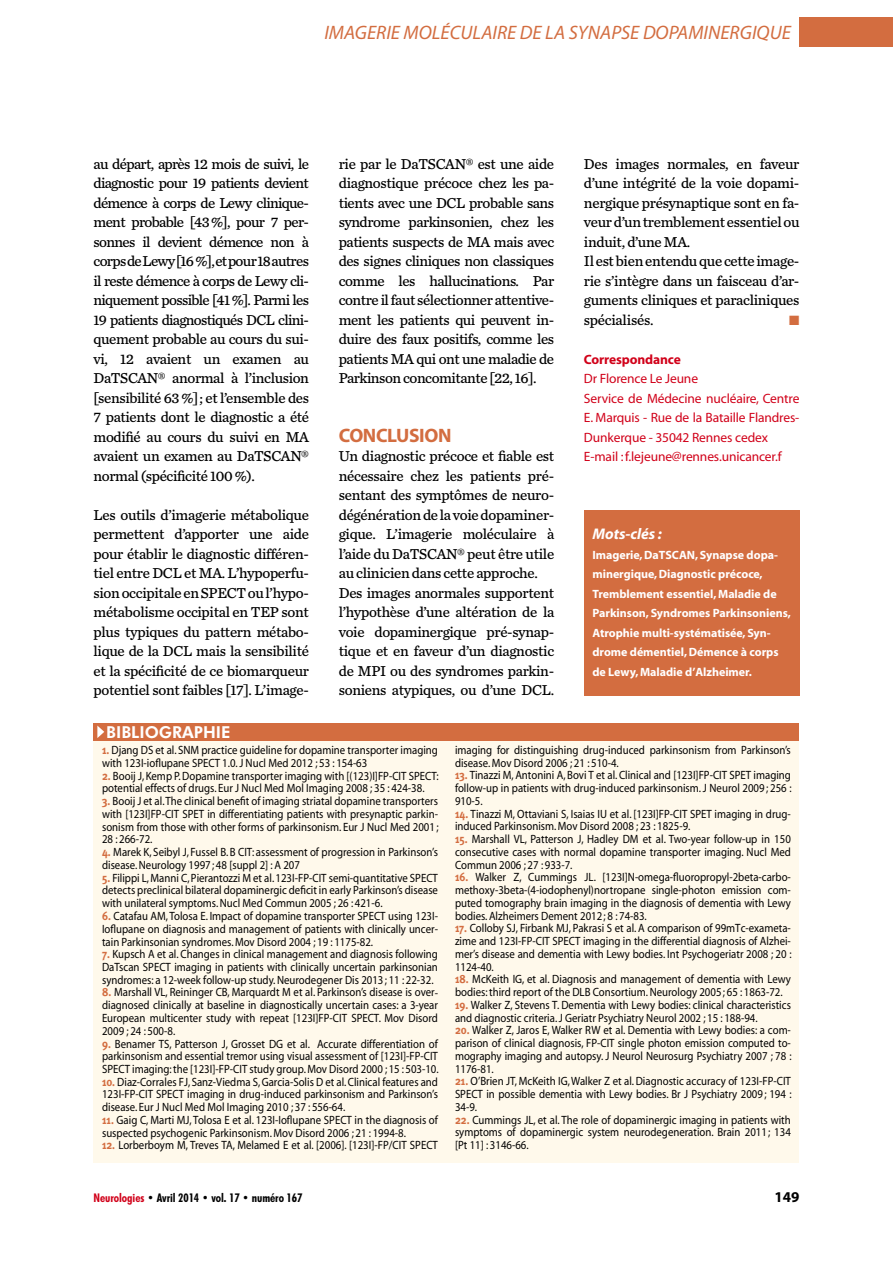
<style>
.page{position:relative;width:893px;height:1263px;background:#fff}
.page>*{position:absolute;margin:0;border:0;box-sizing:border-box;transform-origin:0 0}
.t1{font:italic 19.5px "Myriad";color:#d36d40}
.t2{font:700 19.5px "Myriad";letter-spacing:-.02em;color:#d36d40}
.t3{font:800 16.5px "Futura BT";color:#fff}
.t4{font:italic 700 15.45px "Myriad";letter-spacing:-.005em;color:#fff}
.t5{font:15px/19.5px "Chronicle Text G4";letter-spacing:-.02em;color:#000;text-align:justify}
.t6{font:700 15px "Myriad";color:#000}
.t7{font:13.5px/19.5px "Myriad";letter-spacing:-.01em;color:#d10019}
.t8{font:700 13.5px "Myriad";color:#d10019}
.t9{font:13.5px "Zapf Dingbats ITC";color:#d36d40}
.t10{font:12px/12.8px "Myriad";color:#000;text-align:justify;scale:.9 1}
.t11{font:700 12px/19.5px "Myriad";letter-spacing:-.005em;color:#fff}
.t12{font:700 condensed 12px "Futura BT";letter-spacing:-.005em;color:#000}
.s1{font-family:"Meta Plus";font-weight:700;color:#d36d40}
.s2{color:#d10019}
</style>
<div class="page">
<div style="left:799px;top:17px;width:94px;height:30px;background:#d36d40"></div>
<div style="left:94px;top:740px;width:705px;height:423px;background:#fff9eb"></div>
<div style="left:94px;top:723px;width:705px;height:18px;background:#d36d40"></div>
<svg style="left:97px;top:725px;width:7px;height:13px"></svg>
<div style="left:584px;top:510px;width:215px;height:185px;background:#d36d40"></div>
<h1 class="t1" style="left:324px;top:23px;width:468px">IMAGERIE MOLÉCULAIRE DE LA SYNAPSE DOPAMINERGIQUE</h1>
<p class="t5" style="left:94px;top:154px;width:217px">au départ, après 12 mois de suivi, le diagnostic pour 19 patients devient démence à corps de Lewy clinique‑ ment probable [43%], pour 7 per‑ sonnes il devient démence non à corps de Lewy [16%], et pour 18 autres il reste démence à corps de Lewy cli‑ niquement possible [41%]. Parmi les 19 patients diagnostiqués DCL clini‑ quement probable au cours du sui‑ vi, 12 avaient un examen au DaTSCAN® anormal à l’inclusion [sensibilité 63 %]; et l’ensemble des 7 patients dont le diagnostic a été modifié au cours du suivi en MA avaient un examen au DaTSCAN® normal (spécificité 100 %).</p>
<p class="t5" style="left:94px;top:505px;width:217px">Les outils d’imagerie métabolique permettent d’apporter une aide pour établir le diagnostic différen‑ tiel entre DCL et MA. L’hypoperfu‑ sion occipitale en SPECT ou l’hypo‑ métabolisme occipital en TEP sont plus typiques du pattern métabo‑ lique de la DCL mais la sensibilité et la spécificité de ce biomarqueur potentiel sont faibles [17]. L’image‑</p>
<h2 class="t3" style="left:106px;top:722px;width:126px">BIBLIOGRAPHIE</h2>
<p class="t5" style="left:339px;top:154px;width:217px">rie par le DaTSCAN® est une aide diagnostique précoce chez les pa‑ tients avec une DCL probable sans syndrome parkinsonien, chez les patients suspects de MA mais avec des signes cliniques non classiques comme les hallucinations. Par contre il faut sélectionner attentive‑ ment les patients qui peuvent in‑ duire des faux positifs, comme les patients MA qui ont une maladie de Parkinson concomitante [22, 16].</p>
<h1 class="t2" style="left:339px;top:425px;width:114px">Conclusion</h1>
<p class="t5" style="left:339px;top:446px;width:217px;text-align:left">Un diagnostic précoce et fiable est nécessaire chez les patients pré‑ sentant des symptômes de neuro‑ dégénération de la voie dopaminer‑ gique. L’imagerie moléculaire à l’aide du DaTSCAN® peut être utile au clinicien dans cette approche.<br>Des images anormales supportent l’hypothèse d’une altération de la voie dopaminergique pré-synap‑ tique et en faveur d’un diagnostic de MPI ou des syndromes parkin‑ soniens atypiques, ou d’une DCL.</p>
<p class="t5" style="left:584px;top:154px;width:217px;text-align:left">Des images normales, en faveur d’une intégrité de la voie dopami‑ nergique présynaptique sont en fa‑ veur d’un tremblement essentiel ou induit, d’une MA.<br>Il est bien entendu que cette image‑ rie s’intègre dans un faisceau d’ar‑ guments cliniques et paracliniques spécialisés.</p>
<p class="t9" style="left:789px;top:314px;width:12px">■</p>
<p class="t8" style="left:584px;top:352px;width:98px">Correspondance</p>
<p class="t7" style="left:584px;top:370px;width:217px">Dr Florence Le Jeune<br>Service de Médecine nucléaire, Centre E. Marquis - Rue de la Bataille Flandres-Dunkerque - 35042 Rennes cedex E-mail : f.lejeune@rennes.unicancer.f</p>
<p class="t4" style="left:592px;top:526px;width:71px">Mots-clés :</p>
<p class="t11" style="left:592px;top:545px;width:75px">Imagerie, DaTSCAN</p>
<p class="t11" style="left:592px;top:545px;width:200px;text-indent:103px">, Synapse dopa&shy;minergique, Diagnostic précoce,<br>Tremblement essentiel, Maladie de<br>Parkinson, Syndromes Parkinsoniens,<br>Atrophie multi-systématisée, Syn&shy;drome démentiel, Démence à corps de Lewy, Maladie d’Alzheimer.</p>
<p class="t10" style="left:102px;top:744px;width:375px"><span class="s1">1.</span> Djang DS et al. SNM practice guideline for dopamine transporter imaging with 123I-ioflupane SPECT 1.0. J Nucl Med 2012 ; 53 : 154-63</p>
<p class="t10" style="left:102px;top:770px;width:376px"><span class="s1">2.</span> Booij J, Kemp P. Dopamine transporter imaging with [(123)I]FP-CIT SPECT: potential effects of drugs. Eur J Nucl Med Mol Imaging 2008 ; 35 : 424-38.</p>
<p class="t10" style="left:102px;top:795px;width:375px"><span class="s1">3.</span> Booij J et al. The clinical benefit of imaging striatal dopamine transporters with [123I]FP-CIT SPET in differentiating patients with presynaptic parkin&shy;sonism from those with other forms of parkinsonism. Eur J Nucl Med 2001; 28 : 266-72.</p>
<p class="t10" style="left:102px;top:846px;width:375px"><span class="s1">4.</span> Marek K, Seibyl J, Fussel B. B CIT: assessment of progression in Parkinson’s disease. Neurology 1997; 48 [suppl 2] : A 207</p>
<p class="t10" style="left:102px;top:872px;width:375px"><span class="s1">5.</span> Filippi L, Manni C, Pierantozzi M et al. 123I-FP-CIT semi-quantitative SPECT detects preclinical bilateral dopaminergic deficit in early Parkinson’s disease with unilateral symptoms. Nucl Med Commun 2005 ; 26 : 421-6.</p>
<p class="t10" style="left:102px;top:910px;width:375px"><span class="s1">6.</span> Catafau AM, Tolosa E. Impact of dopamine transporter SPECT using 123I-Ioflupane on diagnosis and management of patients with clinically uncer&shy;tain Parkinsonian syndromes. Mov Disord 2004 ; 19 : 1175-82.</p>
<p class="t10" style="left:102px;top:948px;width:375px"><span class="s1">7.</span> Kupsch A et al. Changes in clinical management and diagnosis following DaTscan SPECT imaging in patients with clinically uncertain parkinsonian syndromes: a 12-week follow-up study. Neurodegener Dis 2013; 11 : 22-32.</p>
<p class="t10" style="left:102px;top:987px;width:375px"><span class="s1">8.</span> Marshall VL, Reininger CB, Marquardt M et al. Parkinson’s disease is over&shy;diagnosed clinically at baseline in diagnostically uncertain cases: a 3-year European multicenter study with repeat [123I]FP-CIT SPECT. Mov Disord 2009 ; 24 : 500-8.</p>
<p class="t10" style="left:102px;top:1038px;width:376px"><span class="s1">9.</span> Benamer TS, Patterson J, Grosset DG et al. Accurate differentiation of parkinsonism and essential tremor using visual assessment of [123I]-FP-CIT SPECT imaging: the [123I]-FP-CIT study group. Mov Disord 2000 ; 15 : 503-10.</p>
<p class="t10" style="left:102px;top:1076px;width:375px"><span class="s1">10.</span> Diaz-Corrales FJ, Sanz-Viedma S, Garcia-Solis D et al. Clinical features and 123I-FP-CIT SPECT imaging in drug-induced parkinsonism and Parkinson’s disease. Eur J Nucl Med Mol Imaging 2010 ; 37 : 556-64.</p>
<p class="t10" style="left:102px;top:1114px;width:375px"><span class="s1">11.</span> Gaig C, Marti MJ, Tolosa E et al. 123I-Ioflupane SPECT in the diagnosis of suspected psychogenic Parkinsonism. Mov Disord 2006 ; 21 : 1994-8.</p>
<p class="t10" style="left:102px;top:1139px;width:375px"><span class="s1">12.</span> Lorberboym M, Treves TA, Melamed E et al. [2006]. [123I]-FP/CIT SPECT</p>
<p class="t10" style="left:455px;top:744px;width:375px">imaging for distinguishing drug-induced parkinsonism from Parkinson’s disease. Mov Disord 2006 ; 21 : 510-4.</p>
<p class="t10" style="left:455px;top:769px;width:376px"><span class="s1">13.</span> Tinazzi M, Antonini A, Bovi T et al. Clinical and [123I]FP-CIT SPET imaging follow-up in patients with drug-induced parkinsonism. J Neurol 2009; 256 :<br>910-5.</p>
<p class="t10" style="left:455px;top:808px;width:375px"><span class="s1">14.</span> Tinazzi M, Ottaviani S, Isaias IU et al. [123I]FP-CIT SPET imaging in drug&shy;induced Parkinsonism. Mov Disord 2008 ; 23 : 1825-9.</p>
<p class="t10" style="left:455px;top:833px;width:375px"><span class="s1">15.</span> Marshall VL, Patterson J, Hadley DM et al. Two-year follow-up in 150 consecutive cases with normal dopamine transporter imaging. Nucl Med Commun 2006 ; 27 : 933-7.</p>
<p class="t10" style="left:455px;top:871px;width:375px"><span class="s1">16.</span> Walker Z, Cummings JL. [123I]N-omega-fluoropropyl-2beta-carbo&shy;methoxy-3beta-(4-iodophenyl)nortropane single-photon emission com&shy;puted tomography brain imaging in the diagnosis of dementia with Lewy bodies. Alzheimers Dement 2012; 8 : 74-83.</p>
<p class="t10" style="left:455px;top:922px;width:375px"><span class="s1">17.</span> Colloby SJ, Firbank MJ, Pakrasi S et al. A comparison of 99mTc-exameta&shy;zime and 123I-FP-CIT SPECT imaging in the differential diagnosis of Alzhei&shy;mer’s disease and dementia with Lewy bodies. Int Psychogeriatr 2008 ; 20 :<br>1124-40.</p>
<p class="t10" style="left:455px;top:973px;width:375px"><span class="s1">18.</span> McKeith IG, et al. Diagnosis and management of dementia with Lewy bodies: third report of the DLB Consortium. Neurology 2005; 65 : 1863-72.</p>
<p class="t10" style="left:455px;top:999px;width:375px"><span class="s1">19.</span> Walker Z, Stevens T. Dementia with Lewy bodies: clinical characteristics and diagnostic criteria. J Geriatr Psychiatry Neurol 2002 ; 15 : 188-94.</p>
<p class="t10" style="left:455px;top:1024px;width:376px"><span class="s1">20.</span> Walker Z, Jaros E, Walker RW et al. Dementia with Lewy bodies: a com&shy;parison of clinical diagnosis, FP-CIT single photon emission computed to&shy;mography imaging and autopsy. J Neurol Neurosurg Psychiatry 2007 ; 78 :<br>1176-81.</p>
<p class="t10" style="left:455px;top:1075px;width:376px"><span class="s1">21.</span> O’Brien JT, McKeith IG, Walker Z et al. Diagnostic accuracy of 123I-FP-CIT SPECT in possible dementia with Lewy bodies. Br J Psychiatry 2009; 194 :<br>34-9.</p>
<p class="t10" style="left:455px;top:1114px;width:375px"><span class="s1">22.</span> Cummings JL, et al. The role of dopaminergic imaging in patients with symptoms of dopaminergic system neurodegeneration. Brain 2011; 134 [Pt 11] : 3146-66.</p>
<p class="t12" style="left:94px;top:1191px;width:210px"><span class="s2">Neurologies</span> • Avril 2014 • vol. 17 • numéro 167</p>
<p class="t6" style="left:774px;top:1189px;width:26px">149</p>
</div>
